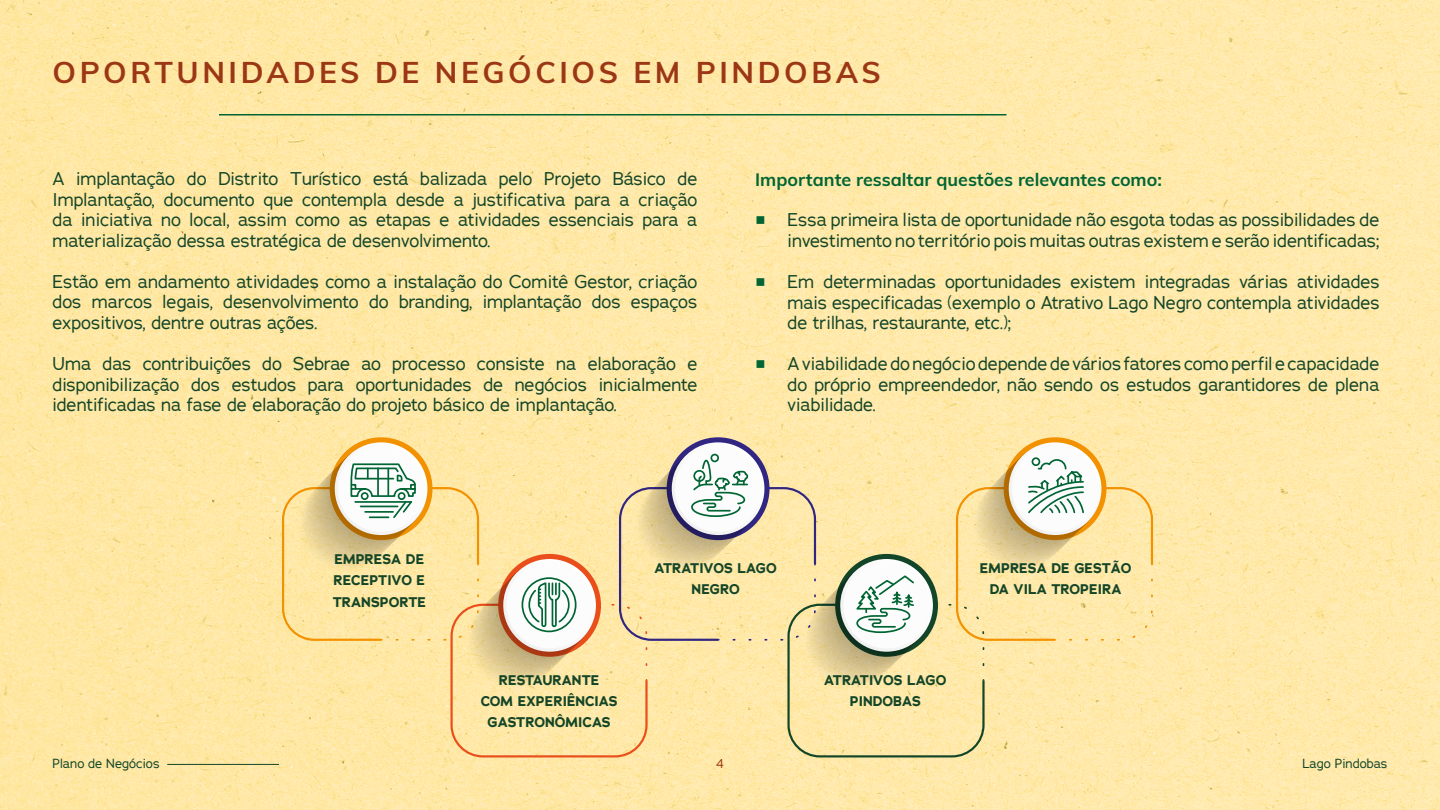
<style>
.page{position:relative;width:1440px;height:810px;background:#fff}
.page>*{position:absolute;margin:0;border:0;box-sizing:border-box;transform-origin:0 0}
.t1{font:700 30px "Muli";letter-spacing:.12em;color:#9c3715}
.t2{font:18px/20.5px "Adrianna";color:#144527;text-align:justify}
.t3{font:18px "Source Code Variable";color:#006533}
.t4{font:700 17.92px "Muli";color:#006533}
.t5{font:700 13.95px/21.2px "Adrianna";color:#144527;text-align:center}
.t6{font:12.83px "Adrianna";color:#144527}
.t7{font:12.83px "Adrianna";color:#9c3715}
</style>
<div class="page">
<img style="left:0;top:0;width:1440px;height:810px">
<hr style="left:167px;top:764px;width:112px;height:1px;background:#144527">
<hr style="left:219px;top:114px;width:787px;height:2px;background:#006533">
<svg style="left:282px;top:442px;width:871px;height:315px;background:#f3dfa8"></svg>
<h1 class="t1" style="left:52px;top:50px;width:830px">OPORTUNIDADES DE NEGÓCIOS EM PINDOBAS</h1>
<p class="t2" style="left:52px;top:168px;width:646px">A implantação do Distrito Turístico está balizada pelo Projeto Básico de Implantação, documento que contempla desde a justificativa para a criação da iniciativa no local, assim como as etapas e atividades essenciais para a materialização dessa estratégica de desenvolvimento.</p>
<p class="t2" style="left:52px;top:271px;width:647px">Estão em andamento atividades como a instalação do Comitê Gestor, criação dos marcos legais, desenvolvimento do branding, implantação dos espaços expositivos, dentre outras ações.</p>
<p class="t2" style="left:52px;top:353px;width:646px">Uma das contribuições do Sebrae ao processo consiste na elaboração e disponibilização dos estudos para oportunidades de negócios inicialmente identificadas na fase de elaboração do projeto básico de implantação.</p>
<p class="t4" style="left:755px;top:166px;width:408px">Importante ressaltar questões relevantes como:</p>
<p class="t3" style="left:755px;top:207px;width:12px">■</p>
<p class="t2" style="left:788px;top:209px;width:594px">Essa primeira lista de oportunidade não esgota todas as possibilidades de investimento no território pois muitas outras existem e serão identificadas;</p>
<p class="t2" style="left:788px;top:271px;width:594px">Em determinadas oportunidades existem integradas várias atividades mais especificadas (exemplo o Atrativo Lago Negro contempla atividades de trilhas, restaurante, etc.);</p>
<p class="t2" style="left:788px;top:353px;width:594px">A viabilidade do negócio depende de vários fatores como perfil e capacidade do próprio empreendedor, não sendo os estudos garantidores de plena viabilidade.</p>
<p class="t3" style="left:755px;top:269px;width:12px">■</p>
<p class="t3" style="left:755px;top:351px;width:12px">■</p>
<p class="t5" style="left:333px;top:549px;width:95px;text-align:justify">EMPRESA DE RECEPTIVO E TRANSPORTE</p>
<p class="t5" style="left:655px;top:557px;width:124px">ATRATIVOS LAGO<br>NEGRO</p>
<p class="t5" style="left:980px;top:557px;width:153px">EMPRESA DE GESTÃO<br>DA VILA TROPEIRA</p>
<p class="t5" style="left:481px;top:669px;width:138px">RESTAURANTE<br>COM EXPERIÊNCIAS<br>GASTRONÔMICAS</p>
<p class="t5" style="left:824px;top:669px;width:124px">ATRATIVOS LAGO<br>PINDOBAS</p>
<p class="t6" style="left:52px;top:755px;width:109px">Plano de Negócios</p>
<p class="t7" style="left:716px;top:755px;width:9px">4</p>
<p class="t6" style="left:1302px;top:755px;width:87px">Lago Pindobas</p>
</div>
